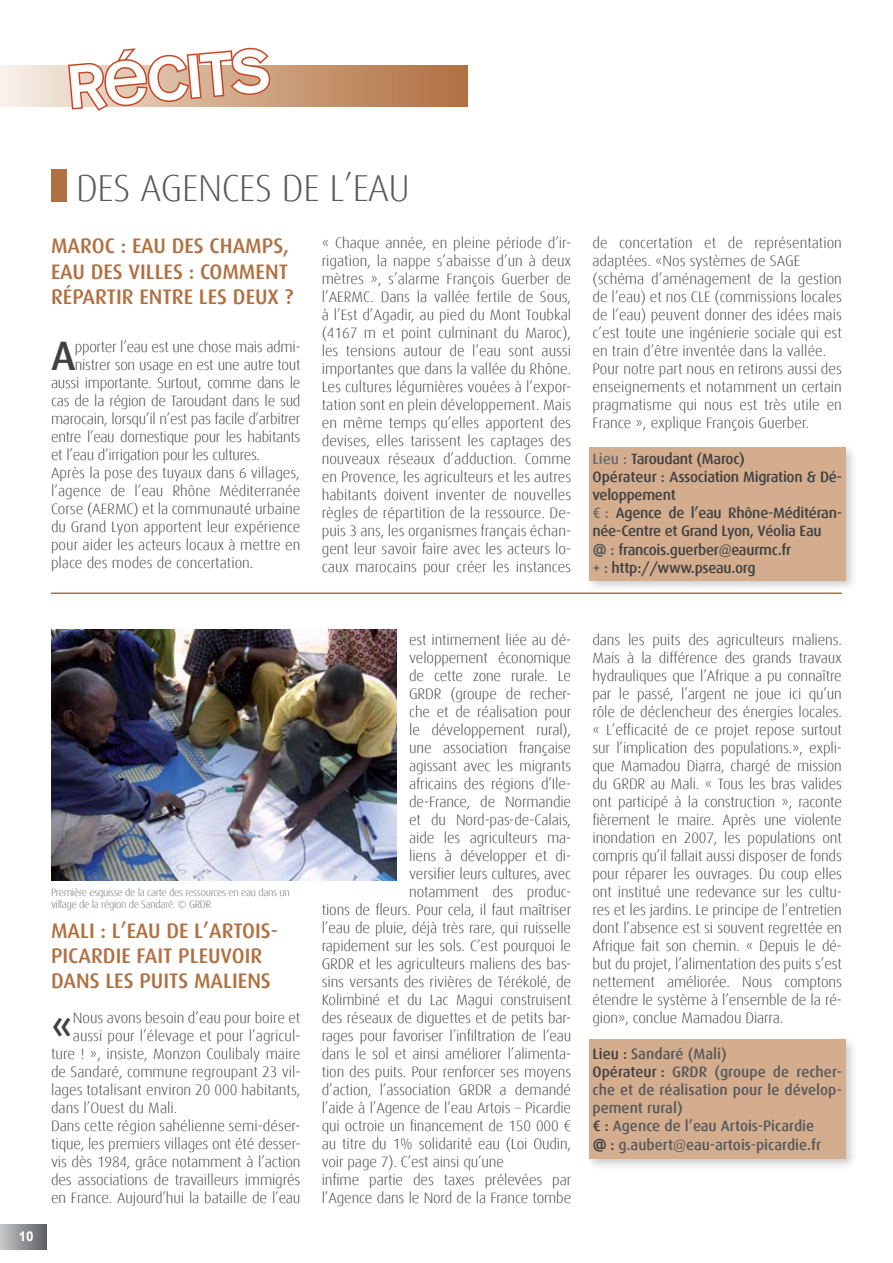
<style>
.page{position:relative;width:893px;height:1263px;background:#fff}
.page>*{position:absolute;margin:0;border:0;box-sizing:border-box;transform-origin:0 0}
.t1{font:60px "Mono Alphabet";color:#fff}
.t2{font:500 41.1px "Dax";color:#414142}
.t3{font:300 37.5px "Dax";color:#58595b}
.t4{font:500 21px/25.2px "Dax";color:#b07041}
.t5{font:300 15px/18px "Dax";letter-spacing:-.01em;color:#414142;text-align:justify}
.t6{font:500 15px/18px "Dax";letter-spacing:-.02em;color:#414142}
.t7{font:500 15px/18px "Dax";color:#58595b}
.t8{font:700 13.5px "Arial";color:#fff}
.t9{font:300 10.5px/12.6px "Dax";letter-spacing:-.03em;color:#6d6f71}
.s1{color:#696a6c}
.s2{font-family:"Verdana";font-weight:700;color:#555658}
.s3{color:#555658}
.s4{color:#414142}
.s5{font-family:"Verdana";font-weight:700;color:#414142}
</style>
<div class="page">
<div style="left:0;top:1224px;width:47px;height:25px;background:linear-gradient(to right,#c5c7ca,#5c5e60)"></div>
<div style="left:585px;top:443px;width:273px;height:150px;background:#000;opacity:.2"></div>
<div style="left:589px;top:447px;width:256px;height:133px;background:#d3ad8e"></div>
<div style="left:585px;top:1036px;width:273px;height:135px;background:#000;opacity:.2"></div>
<div style="left:589px;top:1040px;width:256px;height:119px;background:#d3ad8e"></div>
<svg style="left:0;top:65px;width:468px;height:41px;background:#cb9f7f"></svg>
<svg style="left:66px;top:47px;width:206px;height:64px"></svg>
<hr style="left:51px;top:592px;width:791px;height:2px;background:#b07041">
<div style="left:51px;top:169px;width:16px;height:33px;background:#b07041"></div>
<img style="left:51px;top:629px;width:345px;height:251px">
<h1 class="t1" style="left:65px;top:53px;width:204px;rotate:-5deg">récits</h1>
<h3 class="t3" style="left:76px;top:167px;width:84px">Des agences</h3>
<h3 class="t3" style="left:282px;top:167px;width:89px">de l’eau</h3>
<h3 class="t4" style="left:51px;top:234px;width:132px">Maroc : EAU DES</h3>
<h3 class="t4" style="left:210px;top:234px;width:81px">CHAMPS,</h3>
<h3 class="t4" style="left:51px;top:259px;width:51px">EAU DES</h3>
<h3 class="t4" style="left:129px;top:259px;width:21px">VILLES</h3>
<h3 class="t4" style="left:189px;top:259px;width:25px">: COMMENT</h3>
<h3 class="t4" style="left:51px;top:284px;width:55px">RÉPARTIR</h3>
<h3 class="t4" style="left:139px;top:284px;width:12px">ENTRE</h3>
<h3 class="t4" style="left:199px;top:284px;width:96px">LES DEUX ?</h3>
<h2 class="t2" style="left:51px;top:333px;width:26px">A</h2>
<p class="t5" style="left:75px;top:338px;width:227px">pporter l’eau est une chose mais admi-</p>
<p class="t5" style="left:75px;top:356px;width:227px">nistrer son usage en est une autre tout</p>
<p class="t5" style="left:51px;top:374px;width:251px">aussi importante. Surtout, comme dans le</p>
<p class="t5" style="left:51px;top:392px;width:251px">cas de la région de Taroudant dans le sud</p>
<p class="t5" style="left:51px;top:410px;width:251px">marocain, lorsqu’il n’est pas facile d’arbitrer</p>
<p class="t5" style="left:51px;top:428px;width:251px">entre l’eau domestique pour les habitants</p>
<p class="t5" style="left:51px;top:446px;width:211px">et l’eau d’irrigation pour les cultures.</p>
<p class="t5" style="left:51px;top:464px;width:250px">Après la pose des tuyaux dans 6 villages,</p>
<p class="t5" style="left:51px;top:482px;width:251px">l’agence de l’eau Rhône Méditerranée</p>
<p class="t5" style="left:51px;top:500px;width:251px">Corse (AERMC) et la communauté urbaine</p>
<p class="t5" style="left:51px;top:518px;width:251px">du Grand Lyon apportent leur expérience</p>
<p class="t5" style="left:51px;top:536px;width:251px">pour aider les acteurs locaux à mettre en</p>
<p class="t5" style="left:51px;top:554px;width:204px">place des modes de concertation.</p>
<p class="t5" style="left:322px;top:234px;width:251px">« Chaque année, en pleine période d’ir&shy;rigation, la nappe s’abaisse d’un à deux mètres », s’alarme François Guerber de l’AERMC. Dans la vallée fertile de Sous, à l’Est d’Agadir, au pied du Mont Toubkal (4167 m et point culminant du Maroc), les tensions autour de l’eau sont aussi importantes que dans la vallée du Rhône.<br>Les cultures légumières vouées à l’expor&shy;tation sont en plein développement. Mais en même temps qu’elles apportent des devises, elles tarissent les captages des nouveaux réseaux d’adduction. Comme en Provence, les agriculteurs et les autres habitants doivent inventer de nouvelles règles de répartition de la ressource. De&shy;puis 3 ans, les organismes français échan&shy;gent leur savoir faire avec les acteurs lo&shy;caux marocains pour créer les instances</p>
<p class="t5" style="left:592px;top:234px;width:251px;text-align:left">de concertation et de représentation adaptées. «Nos systèmes de SAGE (schéma d’aménagement de la gestion de l’eau) et nos CLE (commissions locales de l’eau) peuvent donner des idées mais c’est toute une ingénierie sociale qui est en train d’être inventée dans la vallée.<br>Pour notre part nous en retirons aussi des enseignements et notamment un certain pragmatisme qui nous est très utile en France », explique François Guerber.</p>
<p class="t6" style="left:592px;top:450px;width:251px"><span class="s1">Lieu :</span> Taroudant (Maroc)<br>Opérateur : Association Migration &amp; Dé&shy;veloppement<br><span class="s1">€ :</span> Agence de l’eau Rhône-Méditéran&shy;née-Centre et Grand Lyon, Véolia Eau</p>
<p class="t6" style="left:592px;top:541px;width:200px"><span class="s2">@</span> <span class="s3">:</span> francois.guerber@eaurmc.fr <span class="s3">+ :</span> http://www.pseau.org</p>
<p class="t8" style="left:19px;top:1227px;width:17px">10</p>
<p class="t9" style="left:51px;top:886px;width:240px">Première esquisse de la carte des ressources en eau dans un village de la région de Sandaré. © GRDR</p>
<h3 class="t4" style="left:51px;top:918px;width:182px">mali : L’EAU DE L’ARTOIS</h3>
<h3 class="t4" style="left:271px;top:918px;width:9px">-</h3>
<h3 class="t4" style="left:51px;top:943px;width:51px">PICARDIE</h3>
<h3 class="t4" style="left:51px;top:943px;width:192px;text-indent:86px">FAIT PLE UVOIR<br>DANS LES PUITS MALIENS</h3>
<h2 class="t2" style="left:51px;top:1003px;width:23px">«</h2>
<p class="t5" style="left:73px;top:1009px;width:229px">Nous avons besoin d’eau pour boire et</p>
<p class="t5" style="left:73px;top:1027px;width:229px">aussi pour l’élevage et pour l’agricul-</p>
<p class="t5" style="left:51px;top:1045px;width:251px">ture ! », insiste, Monzon Coulibaly maire</p>
<p class="t5" style="left:51px;top:1063px;width:251px">de Sandaré, commune regroupant 23 vil-</p>
<p class="t5" style="left:51px;top:1081px;width:251px">lages totalisant environ 20 000 habitants,</p>
<p class="t5" style="left:51px;top:1099px;width:128px">dans l’Ouest du Mali.</p>
<p class="t5" style="left:51px;top:1117px;width:251px">Dans cette région sahélienne semi-déser-</p>
<p class="t5" style="left:51px;top:1135px;width:251px">tique, les premiers villages ont été desser-</p>
<p class="t5" style="left:51px;top:1153px;width:251px">vis dès 1984, grâce notamment à l’action</p>
<p class="t5" style="left:51px;top:1171px;width:251px">des associations de travailleurs immigrés</p>
<p class="t5" style="left:51px;top:1189px;width:251px">en France. Aujourd’hui la bataille de l’eau</p>
<p class="t5" style="left:409px;top:631px;width:164px">est intimement liée au dé-</p>
<p class="t5" style="left:409px;top:649px;width:164px">veloppement économique</p>
<p class="t5" style="left:409px;top:667px;width:164px">de cette zone rurale. Le</p>
<p class="t5" style="left:409px;top:685px;width:164px">GRDR (groupe de recher-</p>
<p class="t5" style="left:409px;top:703px;width:164px">che et de réalisation pour</p>
<p class="t5" style="left:409px;top:721px;width:164px">le développement rural),</p>
<p class="t5" style="left:409px;top:739px;width:164px">une association française</p>
<p class="t5" style="left:409px;top:757px;width:164px">agissant avec les migrants</p>
<p class="t5" style="left:409px;top:775px;width:164px">africains des régions d’Ile-</p>
<p class="t5" style="left:409px;top:793px;width:164px">de-France, de Normandie</p>
<p class="t5" style="left:409px;top:811px;width:164px">et du Nord-pas-de-Calais,</p>
<p class="t5" style="left:409px;top:829px;width:164px">aide les agriculteurs ma-</p>
<p class="t5" style="left:409px;top:847px;width:164px">liens à développer et di-</p>
<p class="t5" style="left:409px;top:865px;width:164px">versifier leurs cultures, avec</p>
<p class="t5" style="left:409px;top:883px;width:164px">notamment des produc-</p>
<p class="t5" style="left:322px;top:901px;width:251px">tions de fleurs. Pour cela, il faut maîtriser</p>
<p class="t5" style="left:322px;top:919px;width:251px">l’eau de pluie, déjà très rare, qui ruisselle</p>
<p class="t5" style="left:322px;top:937px;width:251px">rapidement sur les sols. C’est pourquoi le</p>
<p class="t5" style="left:322px;top:955px;width:251px">GRDR et les agriculteurs maliens des bas-</p>
<p class="t5" style="left:322px;top:973px;width:251px">sins versants des rivières de Térékolé, de</p>
<p class="t5" style="left:322px;top:991px;width:251px">Kolimbiné et du Lac Magui construisent</p>
<p class="t5" style="left:322px;top:1009px;width:251px">des réseaux de diguettes et de petits bar-</p>
<p class="t5" style="left:322px;top:1027px;width:251px">rages pour favoriser l’infiltration de l’eau</p>
<p class="t5" style="left:322px;top:1045px;width:251px">dans le sol et ainsi améliorer l’alimenta-</p>
<p class="t5" style="left:322px;top:1063px;width:251px">tion des puits. Pour renforcer ses moyens</p>
<p class="t5" style="left:322px;top:1081px;width:251px">d’action, l’association GRDR a demandé</p>
<p class="t5" style="left:322px;top:1099px;width:251px">l’aide à l’Agence de l’eau Artois – Picardie</p>
<p class="t5" style="left:322px;top:1117px;width:251px">qui octroie un financement de 150 000 €</p>
<p class="t5" style="left:322px;top:1135px;width:251px">au titre du 1% solidarité eau (Loi Oudin,</p>
<p class="t5" style="left:322px;top:1153px;width:184px">voir page 7). C’est ainsi qu’une</p>
<p class="t5" style="left:322px;top:1171px;width:251px">infime partie des taxes prélevées par</p>
<p class="t5" style="left:322px;top:1189px;width:251px">l’Agence dans le Nord de la France tombe</p>
<p class="t5" style="left:592px;top:631px;width:251px">dans les puits des agriculteurs maliens.<br>Mais à la différence des grands travaux hydrauliques que l’Afrique a pu connaître par le passé, l’argent ne joue ici qu’un rôle de déclencheur des énergies locales. « L’efficacité de ce projet repose surtout sur l’implication des populations.», expli&shy;que Mamadou Diarra, chargé de mission du GRDR au Mali. « Tous les bras valides ont participé à la construction », raconte fièrement le maire. Après une violente inondation en 2007, les populations ont compris qu’il fallait aussi disposer de fonds pour réparer les ouvrages. Du coup elles ont institué une redevance sur les cultu&shy;res et les jardins. Le principe de l’entretien dont l’absence est si souvent regrettée en Afrique fait son chemin. « Depuis le dé&shy;but du projet, l’alimentation des puits s’est nettement améliorée. Nous comptons étendre le système à l’ensemble de la ré&shy;gion», conclue Mamadou Diarra.</p>
<p class="t7" style="left:592px;top:1045px;width:136px"><span class="s4">Lieu :</span> Sandaré (Mali)<br><span class="s4">Opérateur :</span> GRDR</p>
<p class="t7" style="left:592px;top:1063px;width:251px;text-indent:122px">(groupe de recher&shy;che et de réalisation pour le dévelop&shy;pement rural)<br><span class="s4">€ :</span> Agence de l’eau Artois-Picardie</p>
<p class="t7" style="left:592px;top:1136px;width:230px"><span class="s5">@</span> <span class="s4">:</span> g.aubert@eau-artois-picardie.fr</p>
</div>
